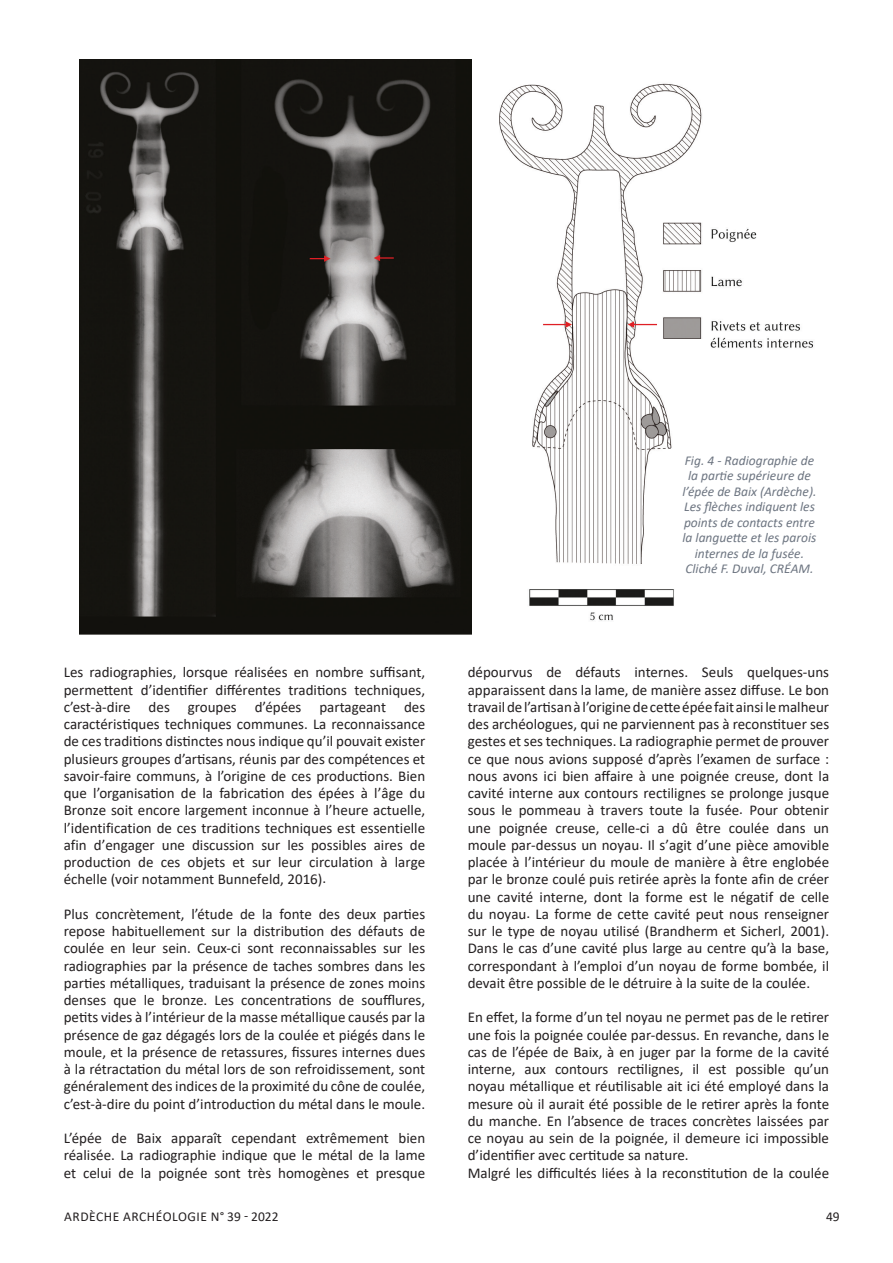
<style>
.page{position:relative;width:893px;height:1263px;background:#fff}
.page>*{position:absolute;margin:0;border:0;box-sizing:border-box;transform-origin:0 0}
.t1{font:15px/17.2px "Calibri";color:#231f20;text-align:justify}
.t2{font:italic 13.5px/15.6px "Calibri";color:#6d7581;text-align:center}
.t3{font:13.5px "Calibri";letter-spacing:.04em;color:#231f20}
</style>
<div class="page">
<img style="left:80px;top:60px;width:734px;height:575px">
<div style="left:472px;top:55px;width:25px;height:592px;background:#fff"></div>
<p class="t1" style="left:64px;top:663px;width:363px">Les radiographies, lorsque réalisées en nombre suffisant, permettent d’identifier différentes traditions techniques, c’est-à-dire des groupes d’épées partageant des caractéristiques techniques communes. La reconnaissance de ces traditions distinctes nous indique qu’il pouvait exister plusieurs groupes d’artisans, réunis par des compétences et savoir-faire communs, à l’origine de ces productions. Bien que l’organisation de la fabrication des épées à l’âge du Bronze soit encore largement inconnue à l’heure actuelle, l’identification de ces traditions techniques est essentielle afin d’engager une discussion sur les possibles aires de production de ces objets et sur leur circulation à large échelle (voir notamment Bunnefeld, 2016).</p>
<p class="t1" style="left:64px;top:905px;width:363px">Plus concrètement, l’étude de la fonte des deux parties repose habituellement sur la distribution des défauts de coulée en leur sein. Ceux-ci sont reconnaissables sur les radiographies par la présence de taches sombres dans les parties métalliques, traduisant la présence de zones moins denses que le bronze. Les concentrations de soufflures, petits vides à l’intérieur de la masse métallique causés par la présence de gaz dégagés lors de la coulée et piégés dans le moule, et la présence de retassures, fissures internes dues à la rétractation du métal lors de son refroidissement, sont généralement des indices de la proximité du cône de coulée, c’est-à-dire du point d’introduction du métal dans le moule.</p>
<p class="t1" style="left:64px;top:1129px;width:363px">L’épée de Baix apparaît cependant extrêmement bien réalisée. La radiographie indique que le métal de la lame et celui de la poignée sont très homogènes et presque</p>
<p class="t2" style="left:682px;top:452px;width:136px">Fig. 4 - Radiographie de la partie supérieure de l’épée de Baix (Ardèche).<br>Les flèches indiquent les points de contacts entre la languette et les parois internes de la fusée.<br>Cliché F. Duval, CRÉAM.</p>
<p class="t1" style="left:468px;top:663px;width:363px">dépourvus de défauts internes. Seuls quelques-uns apparaissent dans la lame, de manière assez diffuse. Le bon travail de l’artisan à l’origine de cette épée fait ainsi le malheur des archéologues, qui ne parviennent pas à reconstituer ses gestes et ses techniques. La radiographie permet de prouver ce que nous avions supposé d’après l’examen de surface : nous avons ici bien affaire à une poignée creuse, dont la cavité interne aux contours rectilignes se prolonge jusque sous le pommeau à travers toute la fusée. Pour obtenir une poignée creuse, celle-ci a dû être coulée dans un moule par-dessus un noyau. Il s’agit d’une pièce amovible placée à l’intérieur du moule de manière à être englobée par le bronze coulé puis retirée après la fonte afin de créer une cavité interne, dont la forme est le négatif de celle du noyau. La forme de cette cavité peut nous renseigner sur le type de noyau utilisé (Brandherm et Sicherl, 2001).<br>Dans le cas d’une cavité plus large au centre qu’à la base, correspondant à l’emploi d’un noyau de forme bombée, il devait être possible de le détruire à la suite de la coulée.</p>
<p class="t1" style="left:468px;top:1008px;width:363px;text-align:left">En effet, la forme d’un tel noyau ne permet pas de le retirer une fois la poignée coulée par-dessus. En revanche, dans le cas de l’épée de Baix, à en juger par la forme de la cavité interne, aux contours rectilignes, il est possible qu’un noyau métallique et réutilisable ait ici été employé dans la mesure où il aurait été possible de le retirer après la fonte du manche. En l’absence de traces concrètes laissées par ce noyau au sein de la poignée, il demeure ici impossible d’identifier avec certitude sa nature.<br>Malgré les difficultés liées à la reconstitution de la coulée</p>
<p class="t3" style="left:64px;top:1207px;width:216px">ARDÈCHE ARCHÉOLOGIE N° 39 - 2022</p>
<p class="t3" style="left:826px;top:1207px;width:15px">49</p>
</div>
